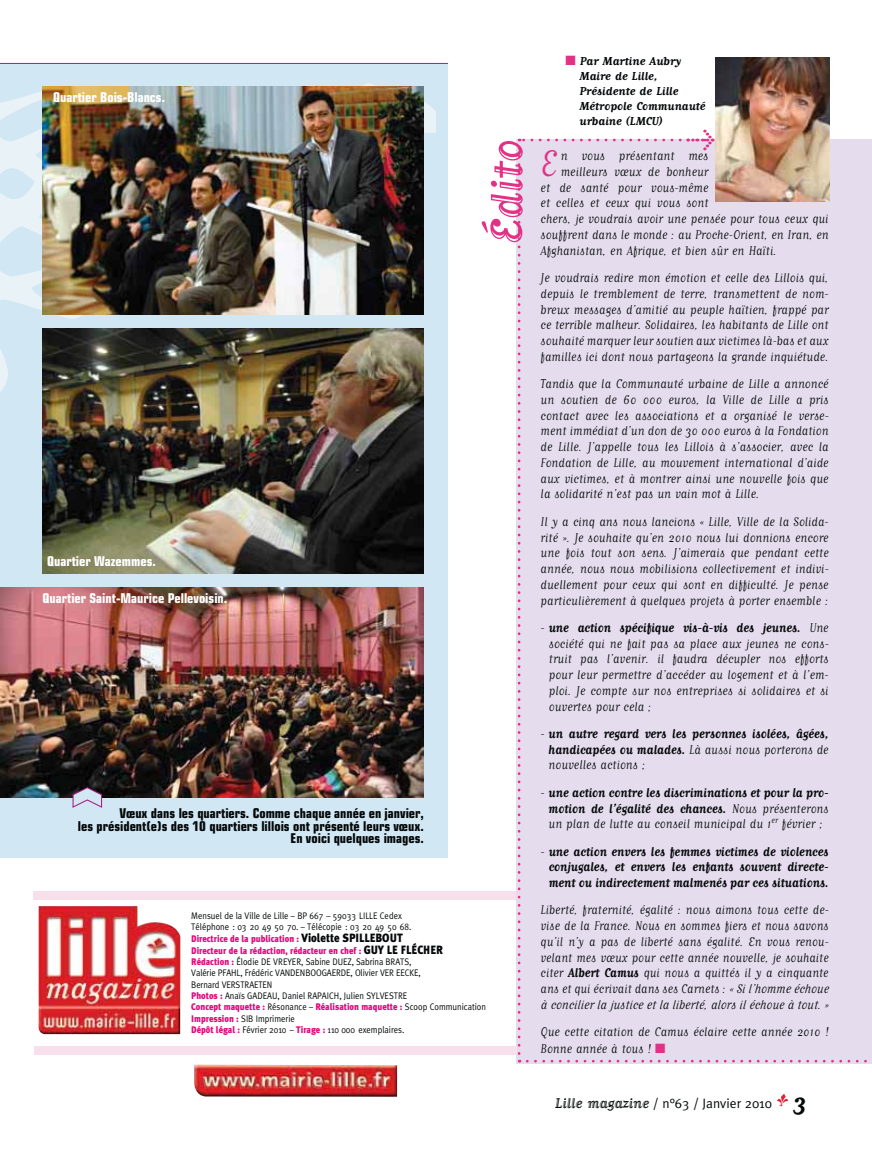
<style>
.page{position:relative;width:872px;height:1149px;background:#fff}
.page>*{position:absolute;margin:0;border:0;box-sizing:border-box;transform-origin:0 0}
.t1{font:52.5px "Matrix Inline Script";color:#e33186}
.t2{font:43.2px "Matrix Script";color:#e33186;scale:.82 1}
.t3{font:15px/15.8px "Matrix Script";color:#040809;text-align:justify;scale:.9 1}
.t4{font:700 15px/15.8px "Matrix Script";color:#040809;text-align:center;scale:.9 1}
.t5{font:15px/15.8px "Matrix Script";color:#040809;scale:.89 1}
.t6{font:700 condensed 13.5px/12.8px "Eurostile";color:#040809;text-align:right}
.t7{font:700 13.5px/15px "Matrix Script";color:#040809}
.t8{font:700 condensed 13.5px "Eurostile";color:#fff}
.t9{font:13.5px "Meta Plus Normal";color:#040809}
.t10{font:9.6px/11.2px "Meta Plus Normal";color:#040809;scale:.9 1}
.t11{font:900 9.6px/12px "Meta Plus";color:#e4097d;scale:.9 1}
.s1{font-size:12px;color:#040809}
.s2{font-family:"Meta Plus";font-weight:900;color:#e4097d}
.s3{font-family:"Meta Plus Normal";font-weight:400;color:#040809}
.s4{font-weight:700}
.s5{font-weight:400}
.s6{font-family:"Matrix Inline Script";font-size:16.5px}
.s7{font-family:"Matrix Script";font-weight:700;font-size:28.5px}
</style>
<div class="page">
<div style="left:0;top:63px;width:448px;height:794px;background:#d1e7f3"></div>
<svg style="left:0;top:83px;width:436px;height:309px"></svg>
<svg style="left:777px;top:1094px;width:11px;height:11px"></svg>
<hr style="left:0;top:63px;width:448px;height:1px;background:#a6217f">
<img style="left:0;top:587px;width:423px;height:210px">
<img style="left:43px;top:86px;width:381px;height:228px">
<img style="left:42px;top:328px;width:382px;height:245px">
<div style="left:34px;top:1045px;width:482px;height:9px;background:#f7dfec"></div>
<div style="left:33px;top:891px;width:482px;height:8px;background:#f7dfec"></div>
<img style="left:194px;top:1064px;width:203px;height:32px">
<img style="left:38px;top:906px;width:142px;height:127px">
<img style="left:716px;top:58px;width:113px;height:72px">
<svg style="left:72px;top:786px;width:31px;height:22px"></svg>
<div style="left:518px;top:130px;width:354px;height:932px;background:#e5dced"></div>
<p class="t8" style="left:53px;top:92px;width:113px">Quartier Bois-Blancs.</p>
<h1 class="t1" style="left:484px;top:244px;width:106px;rotate:-90deg">Édito</h1>
<p class="t8" style="left:47px;top:556px;width:110px">Quartier Wazemmes.</p>
<p class="t8" style="left:43px;top:592px;width:186px">Quartier Saint-Maurice Pellevoisin.</p>
<p class="t6" style="left:78px;top:807px;width:347px">Vœux dans les quartiers. Comme chaque année en janvier,<br>les président(e)s des 10 quartiers lillois ont présenté leurs vœux.<br>En voici quelques images.</p>
<p class="t10" style="left:191px;top:910px;width:246px">Mensuel de la Ville de Lille – BP 667 – 59033 LILLE Cedex<br>Téléphone : 03 20 49 50 70. – Télécopie : 03 20 49 50 68.</p>
<p class="t11" style="left:191px;top:932px;width:281px">Directrice de la publication : <span class="s1">Violette SPILLEBOUT<br></span>Directeur de la rédaction, rédacteur en chef : <span class="s1">GUY LE FLÉCHER</span></p>
<p class="t10" style="left:191px;top:956px;width:256px"><span class="s2">Rédaction :</span> Élodie DE VREYER, Sabine DUEZ, Sabrina BRATS, Valérie PFAHL, Frédéric VANDENBOOGAERDE, Olivier VER EECKE, Bernard VERSTRAETEN<br><span class="s2">Photos :</span> Anaïs GADEAU, Daniel RAPAICH, Julien SYLVESTRE</p>
<p class="t11" style="left:191px;top:1001px;width:329px">Concept maquette : <span class="s3">Résonance –</span> Réalisation maquette : <span class="s3">Scoop Communication</span></p>
<p class="t10" style="left:191px;top:1013px;width:238px"><span class="s2">Impression :</span> SIB Imprimerie<br><span class="s2">Dépôt légal :</span> Février 2010 – <span class="s2">Tirage :</span> 110 000 exemplaires.</p>
<p class="t7" style="left:579px;top:53px;width:128px">Par Martine Aubry<br>Maire de Lille,<br>Présidente de Lille<br>Métropole Communauté urbaine (LMCU)</p>
<h2 class="t2" style="left:540px;top:149px;width:22px">E</h2>
<p class="t3" style="left:561px;top:149px;width:166px">n vous présentant mes</p>
<p class="t3" style="left:561px;top:165px;width:166px">meilleurs vœux de bonheur</p>
<p class="t3" style="left:540px;top:181px;width:188px">et de santé pour vous-même</p>
<p class="t3" style="left:540px;top:196px;width:188px">et celles et ceux qui vous sont</p>
<p class="t3" style="left:540px;top:212px;width:321px">chers, je voudrais avoir une pensée pour tous ceux qui</p>
<p class="t3" style="left:540px;top:228px;width:321px">souffrent dans le monde : au Proche-Orient, en Iran, en</p>
<p class="t3" style="left:540px;top:244px;width:264px">Afghanistan, en Afrique, et bien sûr en Haïti.</p>
<p class="t3" style="left:540px;top:271px;width:321px">Je voudrais redire mon émotion et celle des Lillois qui, depuis le tremblement de terre, transmettent de nom&shy;breux messages d’amitié au peuple haïtien, frappé par ce terrible malheur. Solidaires, les habitants de Lille ont souhaité marquer leur soutien aux victimes là-bas et aux familles ici dont nous partageons la grande inquiétude.</p>
<p class="t3" style="left:540px;top:377px;width:321px">Tandis que la Communauté urbaine de Lille a annoncé un soutien de 60 000 euros, la Ville de Lille a pris contact avec les associations et a organisé le verse&shy;ment immédiat d’un don de 30 000 euros à la Fondation de Lille. J’appelle tous les Lillois à s’associer, avec la Fondation de Lille, au mouvement international d’aide aux victimes, et à montrer ainsi une nouvelle fois que la solidarité n’est pas un vain mot à Lille.</p>
<p class="t3" style="left:540px;top:514px;width:321px">Il y a cinq ans nous lancions « Lille, Ville de la Solida&shy;rité ». Je souhaite qu’en 2010 nous lui donnions encore une fois tout son sens. J’aimerais que pendant cette année, nous nous mobilisions collectivement et indivi&shy;duellement pour ceux qui sont en difficulté. Je pense particulièrement à quelques projets à porter ensemble :</p>
<p class="t3" style="left:549px;top:620px;width:312px;text-indent:-8px">- <span class="s4">une action spécifique vis-à-vis des jeunes.</span> Une société qui ne fait pas sa place aux jeunes ne cons&shy;truit pas l’avenir. il faudra décupler nos efforts pour leur permettre d’accéder au logement et à l’em&shy;ploi. Je compte sur nos entreprises si solidaires et si ouvertes pour cela ;</p>
<p class="t4" style="left:548px;top:724px;width:313px;text-align:justify;text-indent:-8px"><span class="s5">-</span> un autre regard vers les personnes isolées, âgées, handicapées ou malades. <span class="s5">Là aussi nous porterons de nouvelles actions ;</span></p>
<p class="t4" style="left:540px;top:783px;width:321px"><span class="s5">-</span> une action contre les discriminations et pour la pro&shy;motion de l’égalité des chances. <span class="s5">Nous présenterons un plan de lutte au conseil municipal du 1</span><sup>er</sup> <span class="s5">février ;</span></p>
<p class="t4" style="left:540px;top:842px;width:321px"><span class="s5">-</span> une action envers les femmes victimes de violences conjugales, et envers les enfants souvent directe&shy;ment ou indirectement malmenés par ces situations.</p>
<p class="t5" style="left:540px;top:903px;width:327px">Liberté, fraternité, égalité : nous aimons tous cette de&shy;vise de la France. Nous en sommes fiers et nous savons qu’il n’y a pas de liberté sans égalité. En vous renou&shy;velant mes vœux pour cette année nouvelle, je souhaite citer <span class="s4">Albert Camus</span> qui nous a quittés il y a cinquante ans et qui écrivait dans ses Carnets : « Si l’homme échoue à concilier la justice et la liberté, alors il échoue à tout. »</p>
<p class="t3" style="left:540px;top:1024px;width:321px;line-height:16.5px">Que cette citation de Camus éclaire cette année 2010 !<br>Bonne année à tous !</p>
<p class="t9" style="left:555px;top:1098px;width:253px"><span class="s6">Lille magazine</span> / n°63 / Janvier 2010 <span class="s7">3</span></p>
</div>
